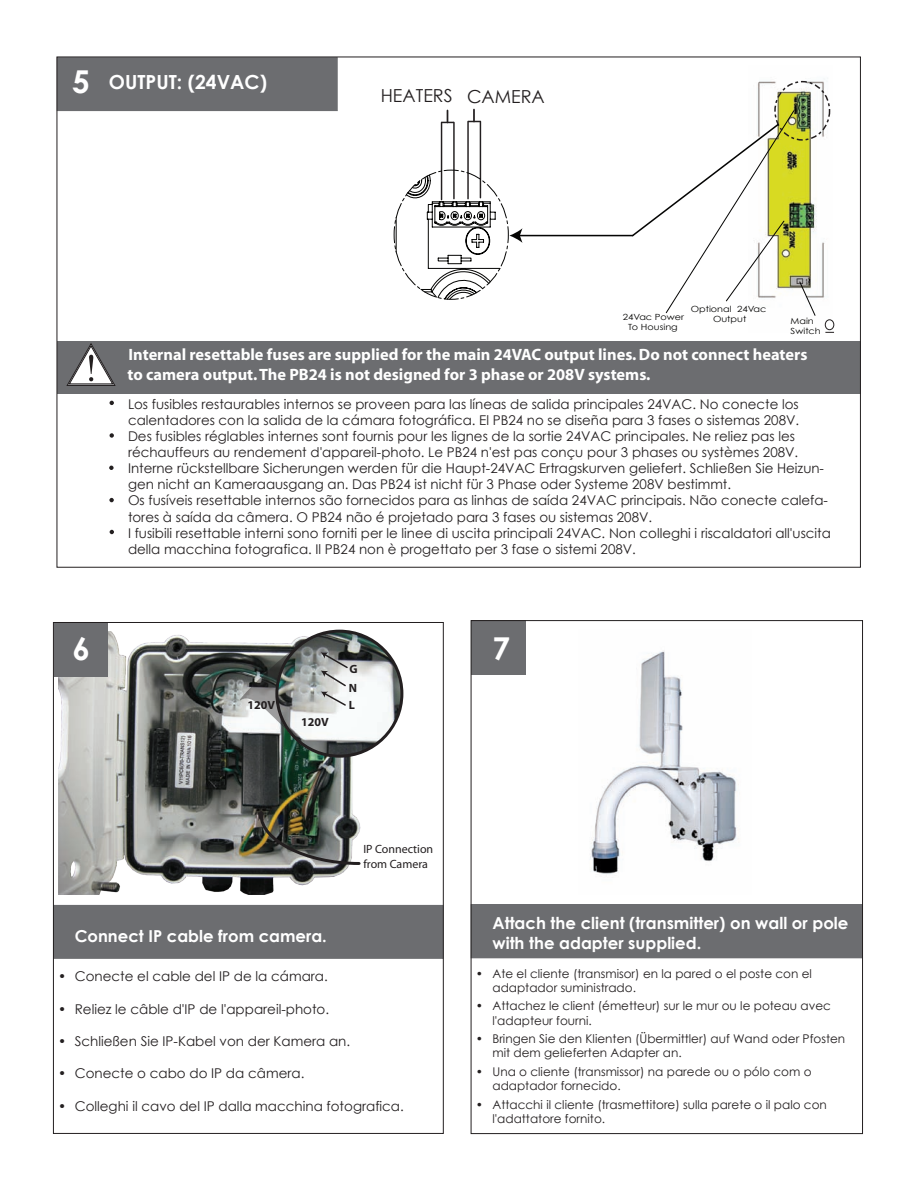
<style>
.page{position:relative;width:918px;height:1188px;background:#fff}
.page>*{position:absolute;margin:0;border:0;box-sizing:border-box;transform-origin:0 0}
.t1{font:700 31.5px "Century Gothic";color:#fff}
.t2{font:700 19.5px "Century Gothic";color:#fff}
.t3{font:18px "Century Gothic";color:#231f20}
.t4{font:700 16.5px/19.8px "Myriad";color:#fff}
.t5{font:700 16.5px/19.8px "Century Gothic";color:#fff}
.t6{font:13.5px/16.2px "Century Gothic";color:#231f20}
.t7{font:12px/14.4px "Century Gothic";color:#231f20}
.t8{font:12px/14.4px "Myriad";color:#231f20}
.t9{font:700 12px "Myriad";color:#231f20}
.t10{font:8.55px/10.2px "Century Gothic";color:#050504;text-align:center;scale:1.14 1}
</style>
<div class="page">
<div style="left:57px;top:341px;width:804px;height:53px;background:#6c6d70"></div>
<div style="left:57px;top:58px;width:280px;height:53px;background:#6c6d70"></div>
<hr style="left:480px;top:121px;width:1px;height:77px;background:#231f20">
<hr style="left:467px;top:121px;width:2px;height:78px;background:#231f20">
<svg style="left:468px;top:110px;width:12px;height:12px"></svg>
<hr style="left:453px;top:122px;width:2px;height:77px;background:#231f20">
<hr style="left:441px;top:122px;width:1px;height:78px;background:#231f20">
<svg style="left:442px;top:110px;width:12px;height:13px"></svg>
<img style="left:757px;top:80px;width:75px;height:252px">
<svg style="left:67px;top:343px;width:48px;height:43px"></svg>
<div style="left:825px;top:319px;width:9px;height:11px;border:1px solid #231f20;border-radius:50%"></div>
<hr style="left:519px;top:235px;width:114px;height:1px;background:#050504">
<svg style="left:393px;top:169px;width:129px;height:131px"></svg>
<svg style="left:110px;top:401px;width:4px;height:4px"></svg>
<svg style="left:110px;top:433px;width:4px;height:5px"></svg>
<svg style="left:109px;top:466px;width:5px;height:4px"></svg>
<svg style="left:109px;top:498px;width:5px;height:4px"></svg>
<svg style="left:110px;top:530px;width:4px;height:4px"></svg>
<div style="left:774px;top:81px;width:56px;height:60px;border:1px dashed #231f20;border-radius:50%"></div>
<svg style="left:631px;top:110px;width:185px;height:206px"></svg>
<img style="left:58px;top:631px;width:346px;height:264px">
<div style="left:54px;top:623px;width:54px;height:54px;background:#6c6d70"></div>
<div style="left:54px;top:905px;width:389px;height:53px;background:#6c6d70"></div>
<div style="left:53px;top:905px;width:390px;height:54px;border:1px solid #6c6d70"></div>
<img style="left:277px;top:631px;width:125px;height:125px">
<svg style="left:240px;top:640px;width:109px;height:116px"></svg>
<img style="left:258px;top:810px;width:104px;height:56px">
<div style="left:471px;top:621px;width:54px;height:54px;background:#6c6d70"></div>
<div style="left:471px;top:905px;width:391px;height:53px;background:#6c6d70"></div>
<div style="left:471px;top:904px;width:392px;height:54px;border:1px solid #6c6d70"></div>
<img style="left:590px;top:651px;width:149px;height:224px">
<h1 class="t1" style="left:72px;top:57px;width:19px">5</h1>
<h2 class="t2" style="left:109px;top:67px;width:160px">OUTPUT: (24VAC)</h2>
<h3 class="t3" style="left:381px;top:83px;width:166px">HEATERS CAMERA</h3>
<p class="t10" style="left:623px;top:312px;width:55px">24Vac Power<br>To Housing</p>
<p class="t10" style="left:691px;top:303px;width:68px">Optional 24Vac<br>Output</p>
<p class="t10" style="left:791px;top:316px;width:28px;text-align:left">Main<br>Switch</p>
<p class="t4" style="left:127px;top:346px;width:682px">Internal resettable fuses are supplied for the main 24VAC output lines. Do not connect heaters to camera output. The PB24 is not designed for 3 phase or 208V systems.</p>
<p class="t6" style="left:128px;top:395px;width:704px">Los fusibles restaurables internos se proveen para las líneas de salida principales 24VAC. No conecte los calentadores con la salida de la cámara fotográfica. El PB24 no se diseña para 3 fases o sistemas 208V.<br>Des fusibles réglables internes sont fournis pour les lignes de la sortie 24VAC principales. Ne reliez pas les réchauffeurs au rendement d'appareil-photo. Le PB24 n'est pas conçu pour 3 phases ou systèmes 208V.<br>Interne rückstellbare Sicherungen werden für die Haupt-24VAC Ertragskurven geliefert. Schließen Sie Heizun&shy;gen nicht an Kameraausgang an. Das PB24 ist nicht für 3 Phase oder Systeme 208V bestimmt.<br>Os fusíveis resettable internos são fornecidos para as linhas de saída 24VAC principais. Não conecte calefa&shy;tores à saída da câmera. O PB24 não é projetado para 3 fases ou sistemas 208V.<br>I fusibili resettable interni sono forniti per le linee di uscita principali 24VAC. Non colleghi i riscaldatori all'uscita della macchina fotografica. Il PB24 non è progettato per 3 fase o sistemi 208V.</p>
<h1 class="t1" style="left:72px;top:625px;width:19px">6</h1>
<h1 class="t1" style="left:493px;top:625px;width:19px">7</h1>
<p class="t9" style="left:350px;top:662px;width:10px">G</p>
<p class="t9" style="left:248px;top:698px;width:29px">120V</p>
<p class="t9" style="left:301px;top:715px;width:29px">120V</p>
<p class="t9" style="left:349px;top:681px;width:10px">N</p>
<p class="t9" style="left:349px;top:699px;width:8px">L</p>
<p class="t8" style="left:363px;top:843px;width:71px">IP Connection from Camera</p>
<p class="t5" style="left:75px;top:925px;width:254px">Connect IP cable from camera.</p>
<p class="t6" style="left:58px;top:968px;width:271px">• Conecte el cable del IP de la cámara.</p>
<p class="t6" style="left:58px;top:1000px;width:272px">• Reliez le câble d'IP de l'appareil-photo.</p>
<p class="t6" style="left:58px;top:1033px;width:293px">• Schließen Sie IP-Kabel von der Kamera an.</p>
<p class="t6" style="left:58px;top:1065px;width:248px">• Conecte o cabo do IP da câmera.</p>
<p class="t6" style="left:58px;top:1097px;width:347px">• Colleghi il cavo del IP dalla macchina fotografica.</p>
<p class="t5" style="left:492px;top:913px;width:357px">Attach the client (transmitter) on wall or pole with the adapter supplied.</p>
<p class="t7" style="left:492px;top:966px;width:321px;text-indent:-17px">• Ate el cliente (transmisor) en la pared o el poste con el adaptador suministrado.</p>
<p class="t7" style="left:492px;top:999px;width:340px;text-indent:-17px">• Attachez le client (émetteur) sur le mur ou le poteau avec l'adapteur fourni.</p>
<p class="t7" style="left:492px;top:1031px;width:354px;text-indent:-17px">• Bringen Sie den Klienten (Übermittler) auf Wand oder Pfosten mit dem gelieferten Adapter an.</p>
<p class="t7" style="left:492px;top:1064px;width:321px;text-indent:-17px">• Una o cliente (transmissor) na parede ou o pólo com o adaptador fornecido.</p>
<p class="t7" style="left:492px;top:1097px;width:336px;text-indent:-17px">• Attacchi il cliente (trasmettitore) sulla parete o il palo con l'adattatore fornito.</p>
</div>
